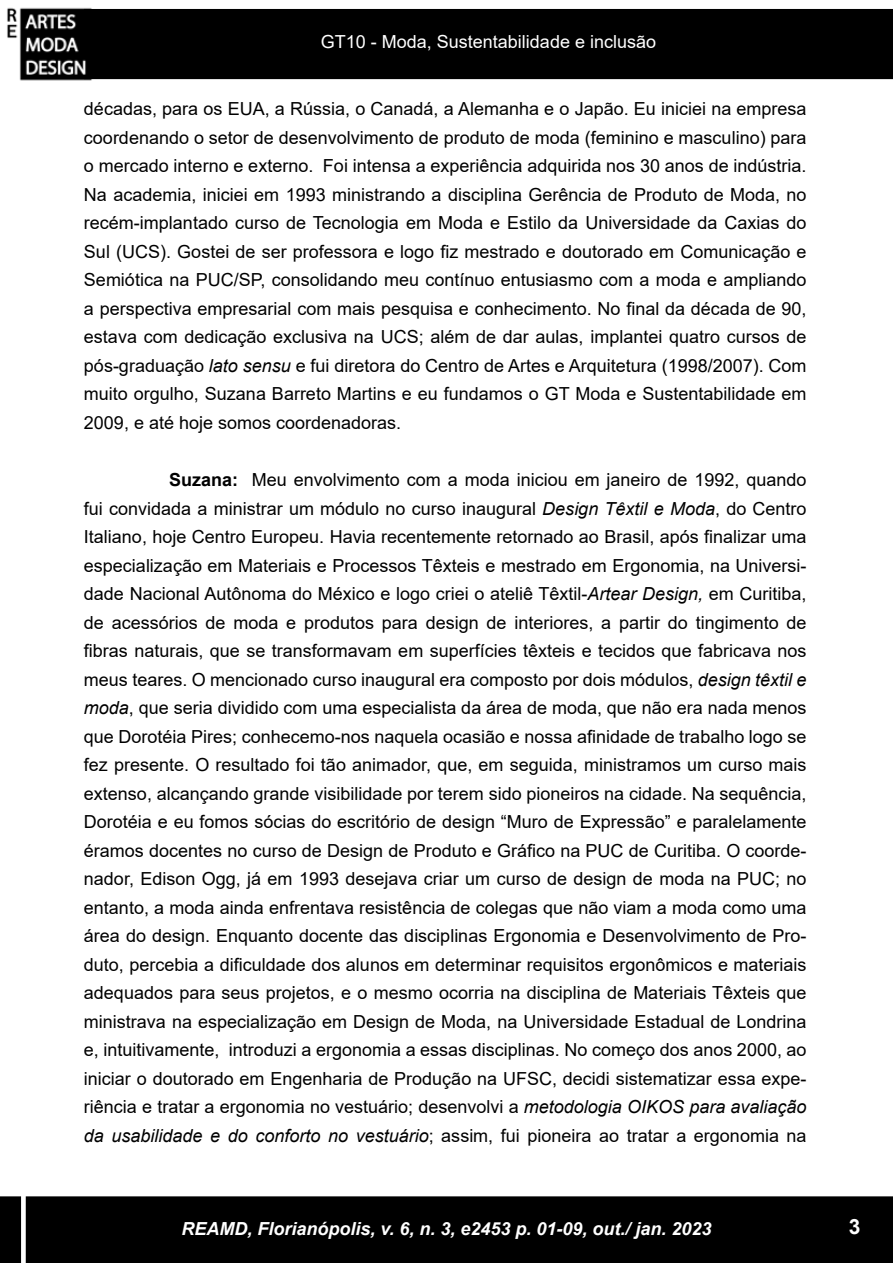
<style>
.page{position:relative;width:893px;height:1263px;background:#fff}
.page>*{position:absolute;margin:0;border:0;box-sizing:border-box;transform-origin:0 0}
.t1{font:700 21px "Arial";color:#fff}
.t2{font:18px/28.5px "Arial";color:#000;text-align:justify}
.t3{font:italic 700 18px "Arial";color:#fff}
.t4{font:18px "Arial";color:#fff}
.s1{font-style:italic}
.s2{font-weight:700}
</style>
<div class="page">
<div style="left:85px;top:10px;width:807px;height:68px;background:#000"></div>
<div style="left:84px;top:9px;width:809px;height:70px;border:2px solid #000"></div>
<img style="left:7px;top:7px;width:93px;height:74px">
<div style="left:1px;top:1197px;width:891px;height:65px;background:#000"></div>
<div style="left:0;top:1196px;width:893px;height:67px;border:2px solid #000"></div>
<div style="left:21px;top:1186px;width:5px;height:77px;background:#fff"></div>
<p class="t4" style="left:321px;top:29px;width:337px">GT10 - Moda, Sustentabilidade e inclusão</p>
<p class="t2" style="left:84px;top:94px;width:724px">décadas, para os EUA, a Rússia, o Canadá, a Alemanha e o Japão. Eu iniciei na empresa coordenando o setor de desenvolvimento de produto de moda (feminino e masculino) para o mercado interno e externo. Foi intensa a experiência adquirida nos 30 anos de indústria.<br>Na academia, iniciei em 1993 ministrando a disciplina Gerência de Produto de Moda, no recém-implantado curso de Tecnologia em Moda e Estilo da Universidade da Caxias do Sul (UCS). Gostei de ser professora e logo fiz mestrado e doutorado em Comunicação e Semiótica na PUC/SP, consolidando meu contínuo entusiasmo com a moda e ampliando a perspectiva empresarial com mais pesquisa e conhecimento. No final da década de 90, estava com dedicação exclusiva na UCS; além de dar aulas, implantei quatro cursos de pós-graduação <span class="s1">lato sensu</span> e fui diretora do Centro de Artes e Arquitetura (1998/2007). Com muito orgulho, Suzana Barreto Martins e eu fundamos o GT Moda e Sustentabilidade em 2009, e até hoje somos coordenadoras.</p>
<p class="t2" style="left:84px;top:466px;width:724px;text-indent:85px"><span class="s2">Suzana:</span> Meu envolvimento com a moda iniciou em janeiro de 1992, quando fui convidada a ministrar um módulo no curso inaugural <span class="s1">Design Têxtil e Moda</span>, do Centro Italiano, hoje Centro Europeu. Havia recentemente retornado ao Brasil, após finalizar uma especialização em Materiais e Processos Têxteis e mestrado em Ergonomia, na Universi&shy;dade Nacional Autônoma do México e logo criei o ateliê Têxtil-<span class="s1">Artear Design,</span> em Curitiba, de acessórios de moda e produtos para design de interiores, a partir do tingimento de fibras naturais, que se transformavam em superfícies têxteis e tecidos que fabricava nos meus teares. O mencionado curso inaugural era composto por dois módulos, <span class="s1">design têxtil e moda</span>, que seria dividido com uma especialista da área de moda, que não era nada menos que Dorotéia Pires; conhecemo-nos naquela ocasião e nossa afinidade de trabalho logo se fez presente. O resultado foi tão animador, que, em seguida, ministramos um curso mais extenso, alcançando grande visibilidade por terem sido pioneiros na cidade. Na sequência, Dorotéia e eu fomos sócias do escritório de design “Muro de Expressão” e paralelamente éramos docentes no curso de Design de Produto e Gráfico na PUC de Curitiba. O coorde&shy;nador, Edison Ogg, já em 1993 desejava criar um curso de design de moda na PUC; no entanto, a moda ainda enfrentava resistência de colegas que não viam a moda como uma área do design. Enquanto docente das disciplinas Ergonomia e Desenvolvimento de Pro&shy;duto, percebia a dificuldade dos alunos em determinar requisitos ergonômicos e materiais adequados para seus projetos, e o mesmo ocorria na disciplina de Materiais Têxteis que ministrava na especialização em Design de Moda, na Universidade Estadual de Londrina e, intuitivamente, introduzi a ergonomia a essas disciplinas. No começo dos anos 2000, ao iniciar o doutorado em Engenharia de Produção na UFSC, decidi sistematizar essa expe&shy;riência e tratar a ergonomia no vestuário; desenvolvi a <span class="s1">metodologia OIKOS para avaliação da usabilidade e do conforto no vestuário</span>; assim, fui pioneira ao tratar a ergonomia na</p>
<p class="t3" style="left:181px;top:1217px;width:532px">REAMD, Florianópolis, v. 6, n. 3, e2453 p. 01-09, out./ jan. 2023</p>
<p class="t1" style="left:849px;top:1211px;width:13px">3</p>
</div>
